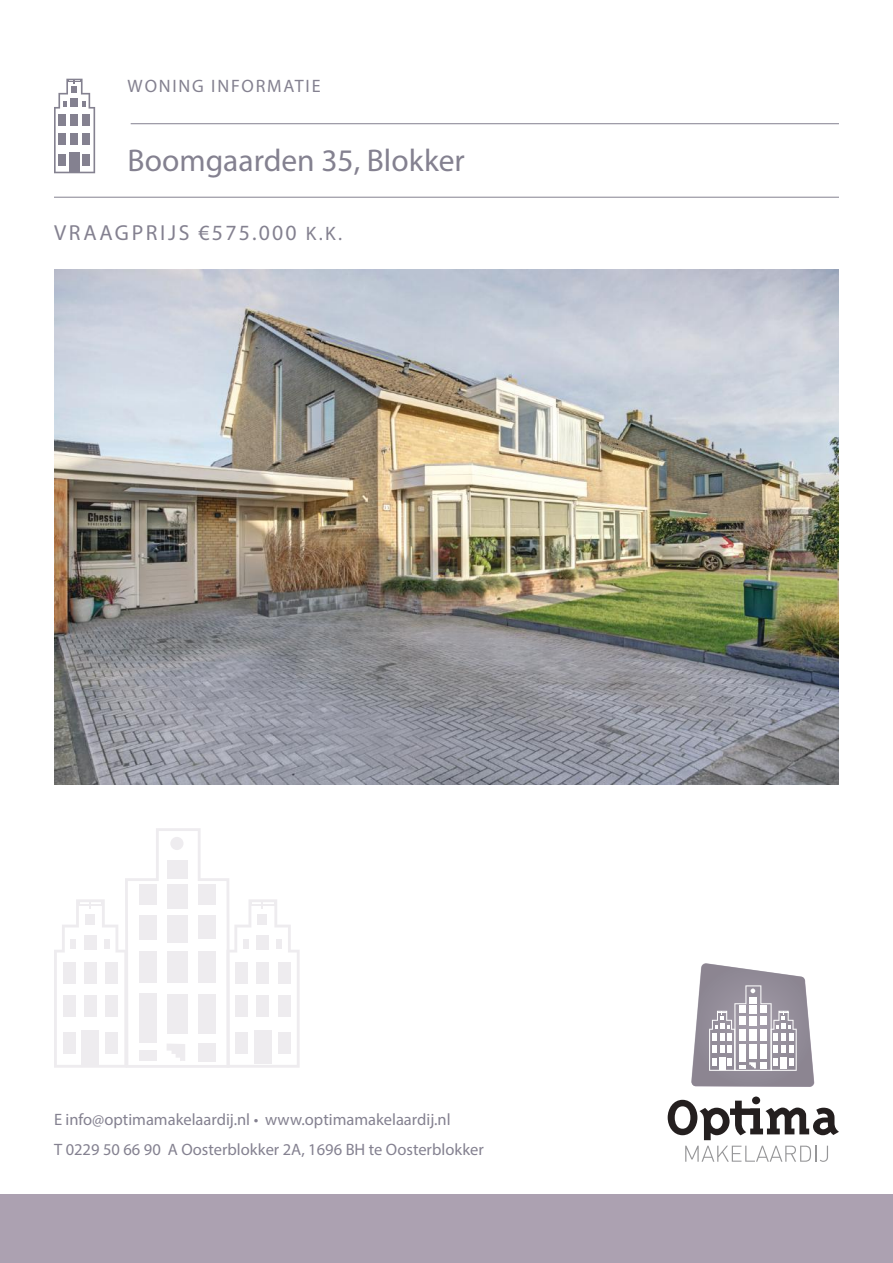
<style>
.page{position:relative;width:893px;height:1263px;background:#fff}
.page>*{position:absolute;margin:0;border:0;box-sizing:border-box;transform-origin:0 0}
.t1{font:31.5px "Myriad Pro";color:#848190}
.t2{font:21.75px "Myriad Pro";letter-spacing:.12em;color:#848190}
.t3{font:18px "Myriad Pro";letter-spacing:.1em;color:#848190}
.t4{font:16.5px/30px "Myriad Pro";color:#848190}
.s1{font-size:19.5px}
</style>
<div class="page">
<hr style="left:54px;top:197px;width:785px;height:1px;background:#848190">
<hr style="left:131px;top:123px;width:708px;height:1px;background:#848190">
<div style="left:0;top:1195px;width:893px;height:68px;background:#aca1b1"></div>
<svg style="left:668px;top:1096px;width:171px;height:44px"></svg>
<svg style="left:685px;top:1146px;width:143px;height:16px"></svg>
<svg style="left:691px;top:963px;width:123px;height:124px"></svg>
<svg style="left:54px;top:79px;width:41px;height:94px"></svg>
<img style="left:54px;top:270px;width:785px;height:514px">
<svg style="left:54px;top:828px;width:246px;height:240px"></svg>
<p class="t3" style="left:128px;top:75px;width:194px">WONING INFORMATIE</p>
<h1 class="t1" style="left:128px;top:141px;width:339px">Boomgaarden 35, Blokker</h1>
<h2 class="t2" style="left:54px;top:219px;width:289px">VRAAGPRIJS €575.000 <span class="s1">K.K.</span></h2>
<p class="t4" style="left:54px;top:1104px;width:431px">E info@optimamakelaardij.nl • www.optimamakelaardij.nl<br>T 0229 50 66 90 A Oosterblokker 2A, 1696 BH te Oosterblokker</p>
</div>
